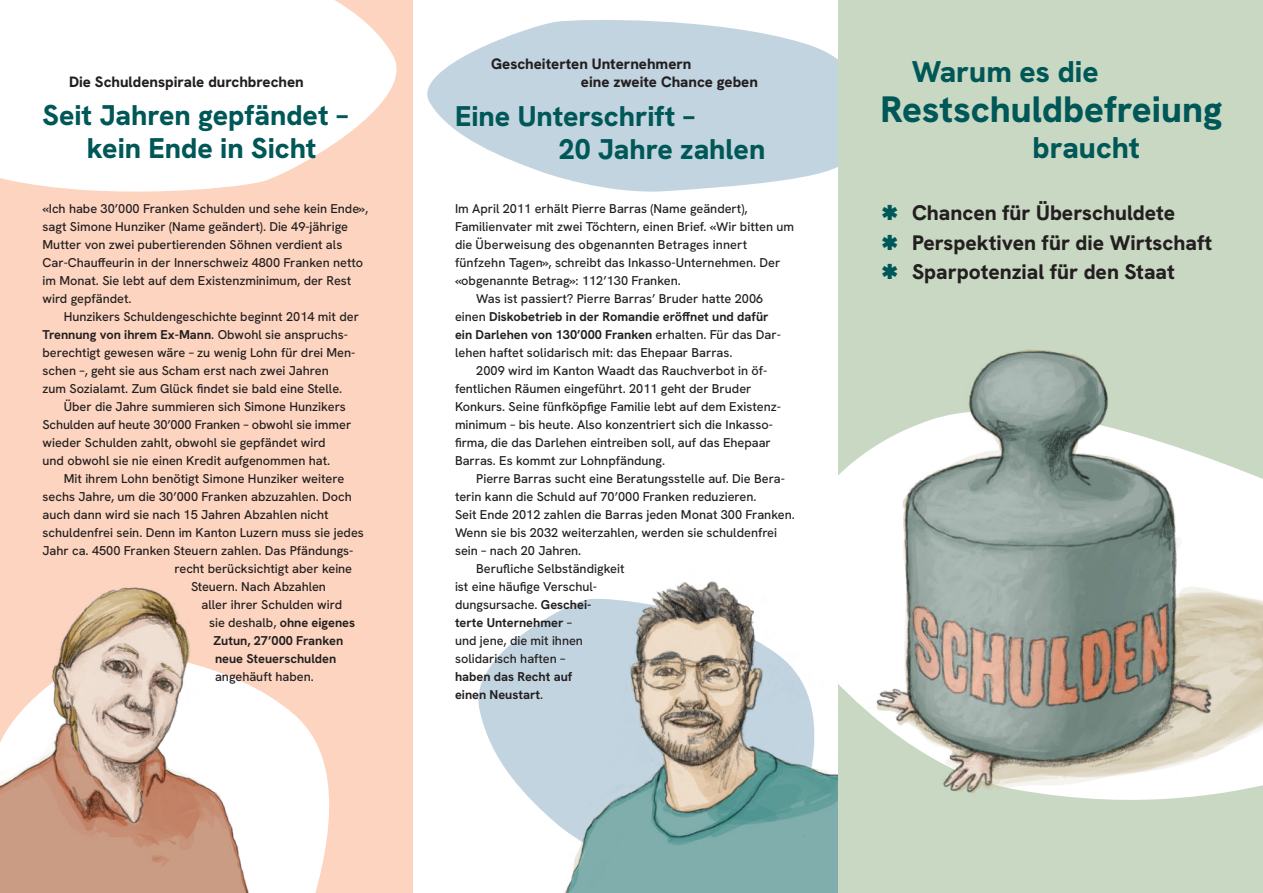
<style>
.page{position:relative;width:1263px;height:893px;background:#fff}
.page>*{position:absolute;margin:0;border:0;box-sizing:border-box;transform-origin:0 0}
.t1{font:800 36.75px "Hanken Grotesk";color:#005757}
.t2{font:800 30px "Hanken Grotesk";color:#005757}
.t3{font:800 28.5px/33px "Hanken Grotesk";color:#005757;text-align:center}
.t4{font:800 21px/29.7px "Hanken Grotesk";color:#231f20}
.t5{font:800 15px/18px "Hanken Grotesk";color:#231f20}
.t6{font:500 12.75px/18px "Hanken Grotesk";color:#231f20}
.t7{font:700 12.75px/18px "Hanken Grotesk";color:#231f20}
.s1{font-weight:700}
.s2{font-weight:500}
</style>
<div class="page">
<svg style="left:427px;top:20px;width:411px;height:172px;fill:#c1d4e0"></svg>
<div style="left:0;top:0;width:412px;height:893px;background:#fcd4bf"></div>
<div style="left:838px;top:0;width:425px;height:893px;background:#c9d8c2"></div>
<svg style="left:0;top:0;width:413px;height:204px;fill:#fff"></svg>
<img style="left:0;top:587px;width:330px;height:306px">
<img style="left:478px;top:581px;width:360px;height:312px">
<img style="left:836px;top:349px;width:427px;height:476px">
<p class="t5" style="left:581px;top:56px;width:179px;text-indent:-90px">Gescheiterten Unternehmern<br>eine zweite Chance geben</p>
<p class="t5" style="left:69px;top:74px;width:236px">Die Schuldenspirale durchbrechen</p>
<h3 class="t3" style="left:43px;top:102px;width:307px">Seit Jahren gepfändet – kein Ende in Sicht</h3>
<h3 class="t3" style="left:559px;top:102px;width:208px;text-align:left;text-indent:-104px">Eine Unterschrift –<br>20 Jahre zahlen</h3>
<p class="t6" style="left:43px;top:201px;width:327px">«Ich habe 30’000 Franken Schulden und sehe kein Ende», sagt Simone Hunziker (Name geändert). Die 49-jährige Mutter von zwei pubertierenden Söhnen verdient als Car-Chauffeurin in der Innerschweiz 4800 Franken netto im Monat. Sie lebt auf dem Existenzminimum, der Rest wird gepfändet.</p>
<p class="t6" style="left:43px;top:309px;width:318px;text-indent:21px">Hunzikers Schuldengeschichte beginnt 2014 mit der <span class="s1">Trennung von ihrem Ex-Mann</span>. Obwohl sie anspruchs&shy;berechtigt gewesen wäre – zu wenig Lohn für drei Men&shy;schen –, geht sie aus Scham erst nach zwei Jahren<br>zum Sozialamt. Zum Glück findet sie bald eine Stelle.</p>
<p class="t6" style="left:43px;top:399px;width:310px;text-indent:21px">Über die Jahre summieren sich Simone Hunzikers Schulden auf heute 30’000 Franken – obwohl sie immer wieder Schulden zahlt, obwohl sie gepfändet wird<br>und obwohl sie nie einen Kredit aufgenommen hat.</p>
<p class="t6" style="left:64px;top:471px;width:282px">Mit ihrem Lohn benötigt Simone Hunziker weitere</p>
<p class="t6" style="left:43px;top:489px;width:311px">sechs Jahre, um die 30’000 Franken abzuzahlen. Doch</p>
<p class="t6" style="left:43px;top:507px;width:288px">auch dann wird sie nach 15 Jahren Abzahlen nicht</p>
<p class="t6" style="left:43px;top:525px;width:323px">schuldenfrei sein. Denn im Kanton Luzern muss sie jedes</p>
<p class="t6" style="left:43px;top:543px;width:312px">Jahr ca. 4500 Franken Steuern zahlen. Das Pfändungs-</p>
<p class="t6" style="left:175px;top:561px;width:179px">recht berücksichtigt aber keine</p>
<p class="t6" style="left:191px;top:579px;width:136px">Steuern. Nach Abzahlen</p>
<p class="t6" style="left:202px;top:597px;width:142px">aller ihrer Schulden wird</p>
<p class="t6" style="left:209px;top:615px;width:148px">sie deshalb, <span class="s1">ohne eigenes</span></p>
<p class="t7" style="left:214px;top:633px;width:131px">Zutun, 27’000 Franken</p>
<p class="t7" style="left:215px;top:651px;width:123px">neue Steuerschulden</p>
<p class="t6" style="left:215px;top:669px;width:100px">angehäuft haben.</p>
<p class="t6" style="left:455px;top:201px;width:294px">Im April 2011 erhält Pierre Barras (Name geändert),</p>
<p class="t6" style="left:455px;top:219px;width:341px">Familienvater mit zwei Töchtern, einen Brief. «Wir bitten um</p>
<p class="t6" style="left:455px;top:237px;width:294px">die Überweisung des obgenannten Betrages innert</p>
<p class="t6" style="left:455px;top:255px;width:327px">fünfzehn Tagen», schreibt das Inkasso-Unternehmen. Der</p>
<p class="t6" style="left:455px;top:273px;width:227px">«obgenannte Betrag»: 112’130 Franken.</p>
<p class="t6" style="left:476px;top:291px;width:289px">Was ist passiert? Pierre Barras’ Bruder hatte 2006</p>
<p class="t7" style="left:455px;top:307px;width:315px"><span class="s2">einen</span> Diskobetrieb in der Romandie eröffnet und dafür</p>
<p class="t7" style="left:455px;top:327px;width:327px">ein Darlehen von 130’000 Franken <span class="s2">erhalten. Für das Dar-</span></p>
<p class="t6" style="left:455px;top:345px;width:279px">lehen haftet solidarisch mit: das Ehepaar Barras.</p>
<p class="t6" style="left:476px;top:363px;width:292px">2009 wird im Kanton Waadt das Rauchverbot in öf-</p>
<p class="t6" style="left:455px;top:381px;width:298px">fentlichen Räumen eingeführt. 2011 geht der Bruder</p>
<p class="t6" style="left:455px;top:397px;width:327px">Konkurs. Seine fünfköpfige Familie lebt auf dem Existenz-</p>
<p class="t6" style="left:455px;top:417px;width:319px">minimum – bis heute. Also konzentriert sich die Inkasso-</p>
<p class="t6" style="left:455px;top:433px;width:317px">firma, die das Darlehen eintreiben soll, auf das Ehepaar</p>
<p class="t6" style="left:455px;top:453px;width:212px">Barras. Es kommt zur Lohnpfändung.</p>
<p class="t6" style="left:476px;top:471px;width:310px">Pierre Barras sucht eine Beratungsstelle auf. Die Bera-</p>
<p class="t6" style="left:455px;top:489px;width:303px">terin kann die Schuld auf 70’000 Franken reduzieren.</p>
<p class="t6" style="left:455px;top:507px;width:341px">Seit Ende 2012 zahlen die Barras jeden Monat 300 Franken.</p>
<p class="t6" style="left:455px;top:525px;width:324px">Wenn sie bis 2032 weiterzahlen, werden sie schuldenfrei</p>
<p class="t6" style="left:455px;top:543px;width:128px">sein – nach 20 Jahren.</p>
<p class="t6" style="left:476px;top:559px;width:150px">Berufliche Selbständigkeit</p>
<p class="t6" style="left:455px;top:577px;width:144px">ist eine häufige Verschul-</p>
<p class="t6" style="left:455px;top:597px;width:138px">dungsursache. <span class="s1">Geschei-</span></p>
<p class="t7" style="left:455px;top:615px;width:119px">terte Unternehmer <span class="s2">–</span></p>
<p class="t6" style="left:455px;top:633px;width:129px">und jene, die mit ihnen</p>
<p class="t6" style="left:455px;top:651px;width:112px">soli darisch haften –</p>
<p class="t7" style="left:455px;top:667px;width:119px">haben das Recht auf einen Neustart<span class="s2">.</span></p>
<h2 class="t2" style="left:912px;top:60px;width:189px">Warum es die</h2>
<h1 class="t1" style="left:880px;top:96px;width:343px">Restschuldbefreiung</h1>
<h2 class="t2" style="left:1033px;top:137px;width:109px">braucht</h2>
<h3 class="t4" style="left:912px;top:200px;width:302px">Chancen für Überschuldete<br>Perspektiven für die Wirtschaft<br>Sparpotenzial für den Staat</h3>
</div>
